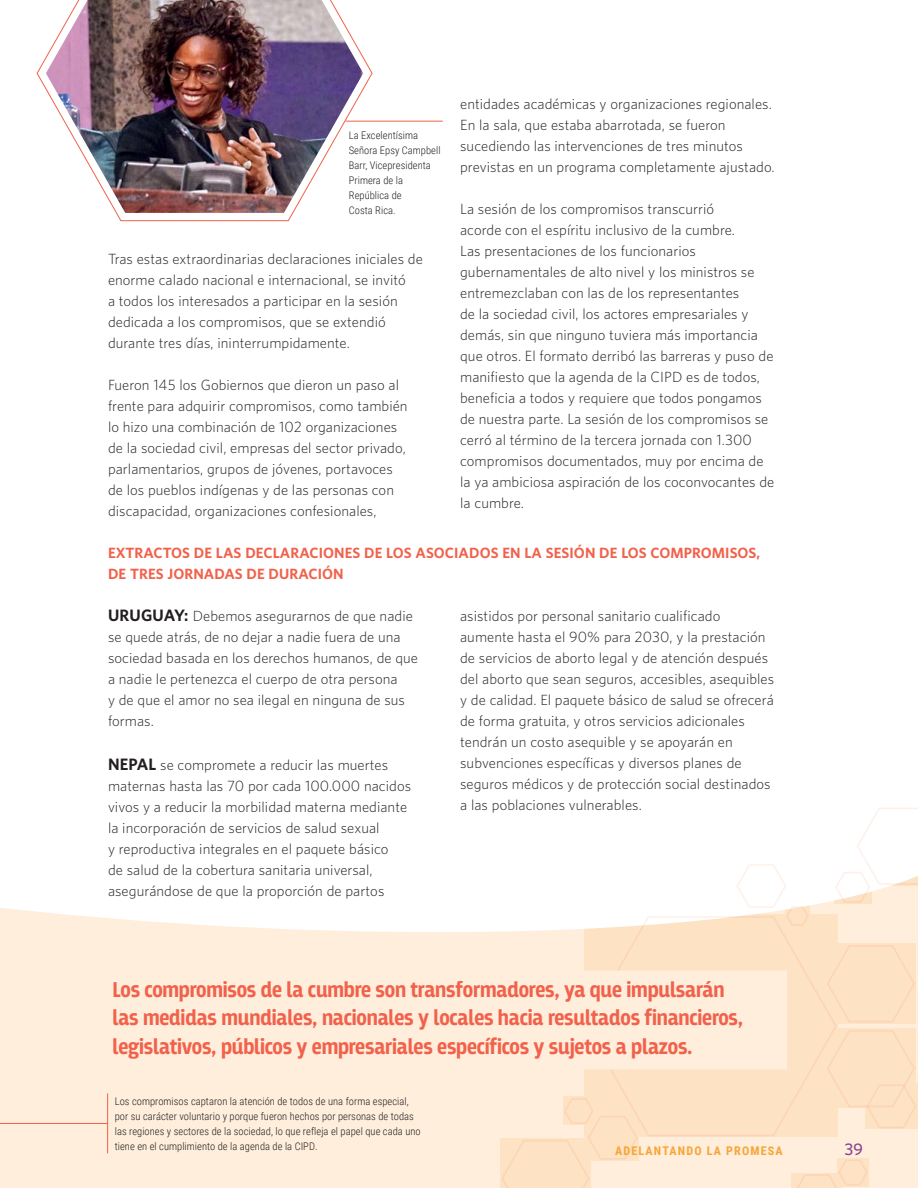
<style>
.page{position:relative;width:918px;height:1188px;background:#fff}
.page>*{position:absolute;margin:0;border:0;box-sizing:border-box;transform-origin:0 0}
.alt__pull_quote{font:700 22.5px/28.5px "Breakers";letter-spacing:-.01em;color:#f1614b}
.t1{font:600 15px "UNFPA";color:#8b408b}
.running_text{font:300 13.5px/21px "UNFPA";letter-spacing:.005em;color:#231f20}
.running_text-2{font:700 13.5px/21px "UNFPA";letter-spacing:.005em;color:#f1614b}
.t2{font:700 12px "Roboto Condensed";letter-spacing:.1em;color:#f7a537}
.photo_caption{font:300 10.5px/15px "Roboto Condensed";letter-spacing:.005em;color:#231f20}
.s1{font-weight:700;font-size:15px}
</style>
<div class="page">
<svg style="left:0;top:901px;width:918px;height:287px;background:#fef0df"></svg>
<hr style="left:346px;top:121px;width:97px;height:1px;background:#f1614b">
<svg style="left:36px;top:56px;width:337px;height:165px"></svg>
<img style="left:46px;top:0;width:317px;height:213px">
<div style="left:584px;top:915px;width:254px;height:222px;background:#fde2c3"></div>
<div style="left:826px;top:944px;width:90px;height:79px;background:#fde2c3"></div>
<svg style="left:826px;top:1029px;width:91px;height:100px;background:#fce1c3"></svg>
<svg style="left:834px;top:808px;width:84px;height:95px"></svg>
<svg style="left:736px;top:864px;width:74px;height:63px"></svg>
<svg style="left:791px;top:1158px;width:78px;height:30px;background:#fde4c8"></svg>
<svg style="left:500px;top:1097px;width:138px;height:91px;background:#fde5ca"></svg>
<div style="left:93px;top:965px;width:699px;height:110px;background:#feeedb"></div>
<hr style="left:0;top:1123px;width:108px;height:1px;background:#f1614b">
<hr style="left:107px;top:1094px;width:1px;height:59px;background:#f1614b">
<p class="running_text" style="left:460px;top:94px;width:316px">entidades académicas y organizaciones regionales.<br>En la sala, que estaba abarrotada, se fueron sucediendo las intervenciones de tres minutos previstas en un programa completamente ajustado.</p>
<p class="running_text" style="left:460px;top:199px;width:316px">La sesión de los compromisos transcurrió<br>acorde con el espíritu inclusivo de la cumbre.<br>Las presentaciones de los funcionarios gubernamentales de alto nivel y los ministros se entremezclaban con las de los representantes<br>de la sociedad civil, los actores empresariales y demás, sin que ninguno tuviera más importancia que otros. El formato derribó las barreras y puso de manifiesto que la agenda de la CIPD es de todos, beneficia a todos y requiere que todos pongamos de nuestra parte. La sesión de los compromisos se cerró al término de la tercera jornada con 1.300 compromisos documentados, muy por encima de la ya ambiciosa aspiración de los coconvocantes de la cumbre.</p>
<p class="running_text-2" style="left:108px;top:542px;width:654px">EXTRACTOS DE LAS DECLARACIONES DE LOS ASOCIADOS EN LA SESIÓN DE LOS COMPROMISOS,<br>DE TRES JORNADAS DE DURACIÓN</p>
<p class="running_text" style="left:108px;top:605px;width:312px"><span class="s1">URUGUAY:</span> Debemos asegurarnos de que nadie se quede atrás, de no dejar a nadie fuera de una sociedad basada en los derechos humanos, de que a nadie le pertenezca el cuerpo de otra persona<br>y de que el amor no sea ilegal en ninguna de sus formas.</p>
<p class="running_text" style="left:108px;top:754px;width:305px"><span class="s1">NEPAL</span> se compromete a reducir las muertes maternas hasta las 70 por cada 100.000 nacidos vivos y a reducir la morbilidad materna mediante la incorporación de servicios de salud sexual<br>y reproductiva integrales en el paquete básico<br>de salud de la cobertura sanitaria universal, asegurándose de que la proporción de partos</p>
<p class="photo_caption" style="left:349px;top:127px;width:93px">La Excelentísima<br>Señora Epsy Campbell<br>Barr, Vicepresidenta<br>Primera de la<br>República de<br>Costa Rica.</p>
<p class="running_text" style="left:108px;top:248px;width:316px">Tras estas extraordinarias declaraciones iniciales de enorme calado nacional e internacional, se invitó<br>a todos los interesados a participar en la sesión dedicada a los compromisos, que se extendió durante tres días, ininterrumpidamente.</p>
<p class="running_text" style="left:108px;top:374px;width:301px">Fueron 145 los Gobiernos que dieron un paso al frente para adquirir compromisos, como también lo hizo una combinación de 102 organizaciones de la sociedad civil, empresas del sector privado, parlamentarios, grupos de jóvenes, portavoces de los pueblos indígenas y de las personas con discapacidad, organizaciones confesionales,</p>
<p class="running_text" style="left:460px;top:605px;width:316px">asistidos por personal sanitario cualificado aumente hasta el 90% para 2030, y la prestación de servicios de aborto legal y de atención después del aborto que sean seguros, accesibles, asequibles y de calidad. El paquete básico de salud se ofrecerá de forma gratuita, y otros servicios adicionales tendrán un costo asequible y se apoyarán en subvenciones específicas y diversos planes de seguros médicos y de protección social destinados a las poblaciones vulnerables.</p>
<p class="alt__pull_quote" style="left:112px;top:976px;width:632px">Los compromisos de la cumbre son transformadores, ya que impulsarán las medidas mundiales, nacionales y locales hacia resultados financieros, legislativos, públicos y empresariales específicos y sujetos a plazos.</p>
<p class="photo_caption" style="left:115px;top:1093px;width:307px">Los compromisos captaron la atención de todos de una forma especial, por su carácter voluntario y porque fueron hechos por personas de todas las regiones y sectores de la sociedad, lo que refleja el papel que cada uno tiene en el cumplimiento de la agenda de la CIPD.</p>
<p class="t2" style="left:615px;top:1142px;width:169px">ADELANTANDO LA PROMESA</p>
<p class="t1" style="left:845px;top:1139px;width:19px">39</p>
</div>
